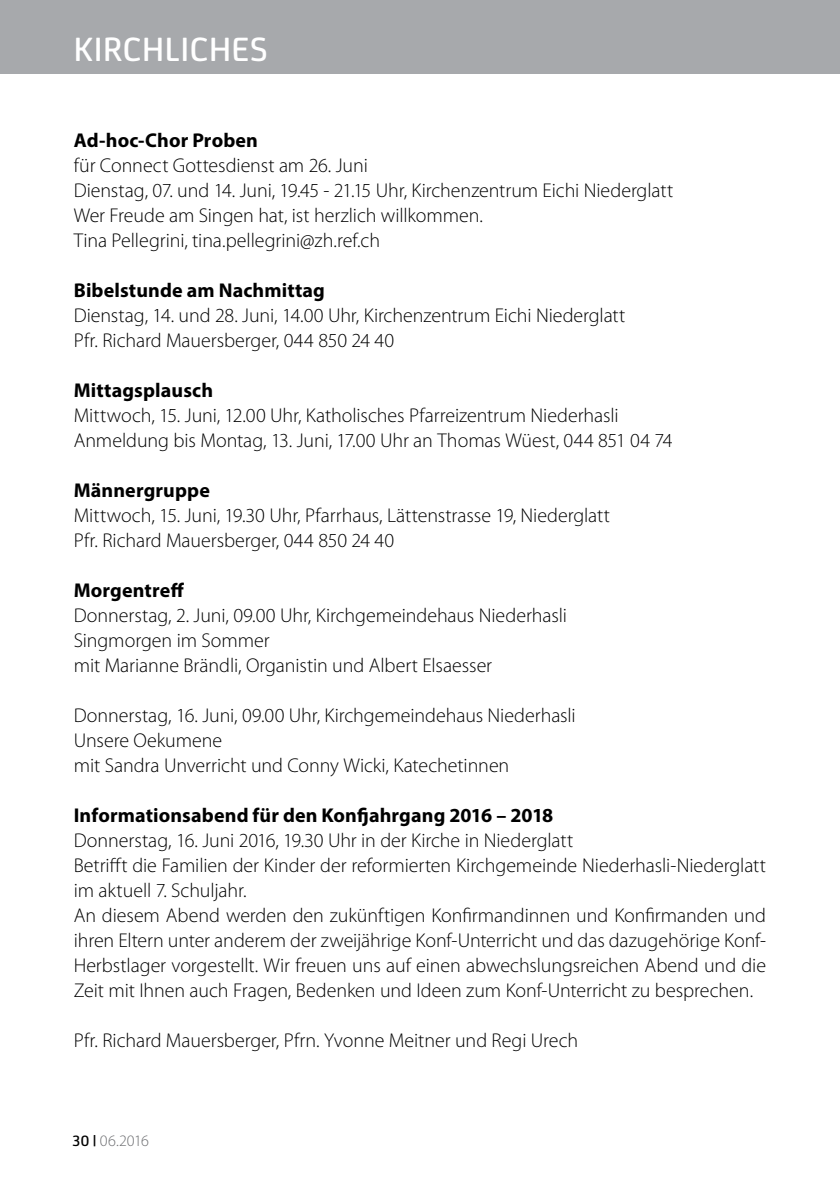
<style>
.page{position:relative;width:840px;height:1191px;background:#fff}
.page>*{position:absolute;margin:0;border:0;box-sizing:border-box;transform-origin:0 0}
.t1{font:500 36px "FS Joey";color:#fff}
.t2{font:300 20px/25px "Myriad Pro";letter-spacing:-.005em;color:#000}
.t3{font:700 20px "Myriad Pro";letter-spacing:.005em;color:#000}
.t4{font:300 16px "Myriad Pro";letter-spacing:-.025em;color:#6d6e71}
.s1{font-family:"FS Joey";font-weight:500;color:#000}
</style>
<div class="page">
<div style="left:0;top:0;width:839px;height:74px;background:#a7a9ac"></div>
<h1 class="t1" style="left:74px;top:23px;width:38px">KIRCHLICHES</h1>
<p class="t3" style="left:74px;top:127px;width:186px">Ad-hoc-Chor Proben</p>
<p class="t2" style="left:74px;top:153px;width:600px">für Connect Gottesdienst am 26. Juni<br>Dienstag, 07. und 14. Juni, 19.45 - 21.15 U hr, Kirchenzentrum Eichi Niederglatt Wer Freude am Singen hat, ist herzlich willkommen.<br>Tina Pellegrini, tina.pellegrini@zh.ref.ch</p>
<p class="t3" style="left:74px;top:277px;width:252px">Bibelstunde am Nachmittag</p>
<p class="t2" style="left:74px;top:303px;width:553px">Dienstag, 14. und 28. Juni, 14.00 U hr, Kirchenzentrum Eichi Niederglatt<br>Pfr. Richard Mauersberger, 044 850 24 40</p>
<p class="t3" style="left:74px;top:377px;width:141px">Mittagsplausch</p>
<p class="t2" style="left:74px;top:403px;width:600px">Mittwoch, 15. Juni, 12.00 U hr, Katholisches Pfarreizentrum Niederhasli<br>Anmeldung bis Montag, 13. Juni, 17.00 U hr an Thomas Wüest, 044 851 04 74</p>
<p class="t3" style="left:74px;top:477px;width:137px">Männergruppe</p>
<p class="t2" style="left:74px;top:503px;width:537px">Mittwoch, 15. Juni, 19.30 U hr, Pfarrhaus, Lättenstrasse 19, Niederglatt<br>Pfr. Richard Mauersberger, 044 850 24 40</p>
<p class="t3" style="left:74px;top:577px;width:112px">Morgentreff</p>
<p class="t2" style="left:74px;top:603px;width:494px">Donnerstag, 2. Juni, 09.00 U hr, Kirchgemeindehaus Niederhasli<br>Singmorgen im Sommer<br>mit Marianne Brändli, Organistin und Albert Elsaesser</p>
<p class="t2" style="left:74px;top:703px;width:503px">Donnerstag, 16. Juni, 09.00 U hr, Kirchgemeindehaus Niederhasli<br>Unsere Oekumene<br>mit Sandra U nverricht und Conny Wicki, Katechetinnen</p>
<p class="t3" style="left:74px;top:802px;width:481px">Informationsabend für den Konfjahrgang 2016 – 2018</p>
<p class="t2" style="left:74px;top:828px;width:693px">Donnerstag, 16. Juni 2016, 19.30 U hr in der Kirche in Niederglatt<br>Betrifft die Familien der Kinder der reformierten Kirchgemeinde Niederhasli-Niederglatt im aktuell 7. Schuljahr.<br>An diesem Abend werden den zukünftigen Konfirmandinnen und Konfirmanden und ihren Eltern unter anderem der zweijährige Konf-U nterricht und das dazugehörige Konf-Herbstlager vorgestellt. Wir freuen uns auf einen abwechslungsreichen Abend und die Zeit mit I hnen auch Fragen, Bedenken und Ideen zum Konf-Unterricht zu besprechen.</p>
<p class="t2" style="left:74px;top:1028px;width:506px">Pfr. Richard Mauersberger, Pfrn. Yvonne Meitner und Regi U rech</p>
<p class="t4" style="left:72px;top:1131px;width:78px"><span class="s1">30 |</span> 06.2016</p>
</div>
